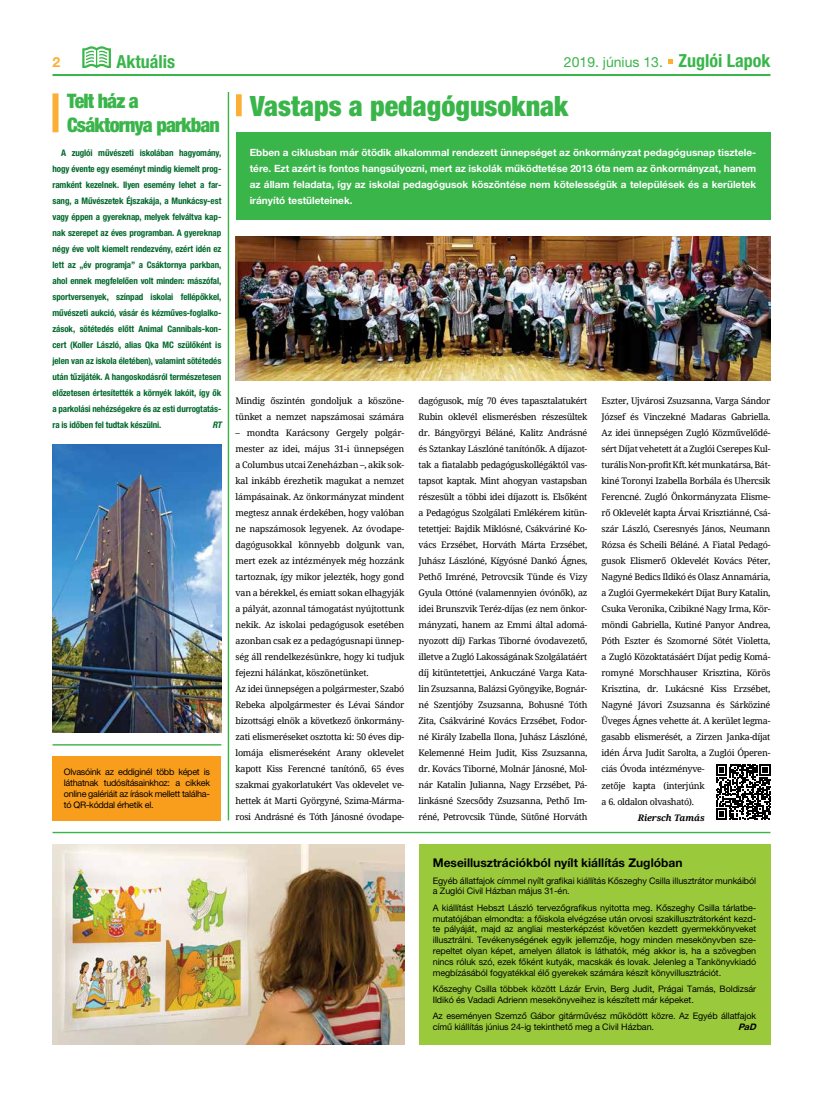
<style>
.page{position:relative;width:823px;height:1106px;background:#fff}
.page>*{position:absolute;margin:0;border:0;box-sizing:border-box;transform-origin:0 0}
.t1{font:900 condensed 28px "Helvetica Neue LT Pro";color:#39b54a}
.t2{font:900 condensed 20px/24px "Helvetica Neue LT Pro";letter-spacing:-.04em;color:#39b54a}
.t3{font:700 condensed 18px "Helvetica Neue LT Pro";color:#39b54a}
.t4{font:14px "Helvetica Neue LT Pro";color:#39b54a}
.t5{font:700 14px "Helvetica Neue LT Pro";color:#fbaf34}
.t6{font:700 12px "Helvetica Neue LT Pro";color:#000}
.t7{font:700 10px/16px "Helvetica Neue LT Pro";color:#fff;text-align:justify}
.t8{font:9px/16px "Noto Serif";letter-spacing:-.03em;color:#000}
.t9{font:9px/10.8px "Helvetica Neue LT Pro";letter-spacing:-.01em;color:#000}
.t10{font:700 condensed 9px/16px "Helvetica Neue LT Pro";letter-spacing:-.01em;color:#00682c;text-align:justify}
.t11{font:italic 700 9px "Noto Serif";letter-spacing:-.01em;color:#000}
.t12{font:italic 700 9px "Helvetica Neue LT Pro";color:#000}
.t13{font:italic 700 condensed 9px "Helvetica Neue LT Pro";color:#00682c}
.s1{font-weight:700;font-stretch:condensed;font-size:18px}
</style>
<div class="page">
<hr style="left:52px;top:74px;width:718px;height:2px;background:#39b54a">
<svg style="left:668px;top:60px;width:4px;height:4px"></svg>
<svg style="left:82px;top:46px;width:29px;height:22px"></svg>
<hr style="left:52px;top:831px;width:718px;height:2px;background:#39b54a">
<hr style="left:52px;top:744px;width:169px;height:1px;background:#39b54a">
<div style="left:52px;top:756px;width:169px;height:64px;background:#f99d1c"></div>
<div style="left:235px;top:132px;width:535px;height:88px;background:#39b54a"></div>
<div style="left:236px;top:94px;width:5px;height:22px;background:#fbaf34"></div>
<img style="left:235px;top:236px;width:535px;height:144px">
<div style="left:52px;top:93px;width:6px;height:39px;background:#fbaf34"></div>
<hr style="left:227px;top:92px;width:2px;height:728px;background:#39b54a">
<img style="left:52px;top:444px;width:169px;height:288px">
<img style="left:52px;top:844px;width:352px;height:200px">
<div style="left:418px;top:844px;width:352px;height:200px;background:#9aca3c"></div>
<svg style="left:716px;top:764px;width:54px;height:55px"></svg>
<h3 class="t5" style="left:52px;top:54px;width:9px">2</h3>
<h3 class="t3" style="left:116px;top:51px;width:60px">Aktuális</h3>
<h3 class="t4" style="left:563px;top:54px;width:208px">2019. június 13. <span class="s1">Zuglói Lapok</span></h3>
<h2 class="t2" style="left:67px;top:89px;width:154px">Telt ház a<br>Csáktornya parkban</h2>
<p class="t10" style="left:52px;top:145px;width:170px;text-indent:9px">A zuglói művészeti iskolában hagyomány, hogy évente egy eseményt mindig kiemelt prog&shy;ramként kezelnek. Ilyen esemény lehet a far&shy;sang, a Művészetek Éjszakája, a Munkácsy-est vagy éppen a gyereknap, melyek felváltva kap&shy;nak szerepet az éves programban. A gyereknap négy éve volt kiemelt rendezvény, ezért idén ez lett az „év programja” a Csáktornya parkban, ahol ennek megfelelően volt minden: mászófal, sportversenyek, színpad iskolai fellépőkkel, művészeti aukció, vásár és kézműves-foglalko&shy;zások, sötétedés előtt Animal Cannibals-kon&shy;cert (Koller László, alias Qka MC szülőként is jelen van az iskola életében), valamint sötétedés után tűzijáték. A hangoskodásról természetesen előzetesen értesítették a környék lakóit, így ők a parkolási nehézségekre és az esti durrogtatás&shy;ra is időben fel tudtak készülni.</p>
<p class="t13" style="left:212px;top:419px;width:10px">RT</p>
<p class="t9" style="left:64px;top:766px;width:147px;text-align:justify">Olvasóink az eddiginél több képet is láthatnak tudósításainkhoz: a cikkek online galériáit az írások mellett találha&shy;tó QR-kóddal érhetik el.</p>
<h1 class="t1" style="left:250px;top:89px;width:319px">Vastaps a pedagógusoknak</h1>
<p class="t7" style="left:249px;top:144px;width:508px">Ebben a ciklusban már ötödik alkalommal rendezett ünnepséget az önkormányzat pedagógusnap tisztele&shy;tére. Ezt azért is fontos hangsúlyozni, mert az iskolák működtetése 2013 óta nem az önkormányzat, hanem az állam feladata, így az iskolai pedagógusok köszöntése nem kötelességük a települések és a kerületek irányító testületeinek.</p>
<p class="t8" style="left:235px;top:392px;width:170px">Mindig őszintén gondoljuk a köszöne&shy;tünket a nemzet napszámosai számára</p>
<p class="t8" style="left:235px;top:424px;width:170px">– mondta Karácsony Gergely polgár&shy;mester az idei, május 31-i ünnepségen a Columbus utcai Zeneházban –, akik sok&shy;kal inkább érezhetik magukat a nemzet lámpásainak. Az önkormányzat mindent megtesz annak érdekében, hogy valóban ne napszámosok legyenek. Az óvodape&shy;dagógusokkal könnyebb dolgunk van, mert ezek az intézmények még hozzánk tartoznak, így mikor jelezték, hogy gond van a bérekkel, és emiatt sokan elhagyják a pályát, azonnal támogatást nyújtottunk nekik. Az iskolai pedagógusok esetében azonban csak ez a pedagógusnapi ünnep&shy;ség áll rendelkezésünkre, hogy ki tudjuk fejezni hálánkat, köszönetünket.<br>Az idei ünnepségen a polgármester, Szabó Rebeka alpolgármester és Lévai Sándor bizottsági elnök a következő önkormány&shy;zati elismeréseket osztotta ki: 50 éves dip&shy;lomája elismeréseként Arany oklevelet kapott Kiss Ferencné tanítónő, 65 éves szakmai gyakorlatukért Vas oklevelet ve&shy;hettek át Marti Györgyné, Szima-Márma&shy;rosi Andrásné és Tóth Jánosné óvodape-</p>
<p class="t8" style="left:418px;top:392px;width:170px;text-align:justify">dagógusok, míg 70 éves tapasztalatukért Rubin oklevél elismerésben részesültek dr. Bángyörgyi Béláné, Kalitz Andrásné és Sztankay Lászlóné tanítónők. A díjazot&shy;tak a fiatalabb pedagóguskollégáktól vas&shy;tapsot kaptak. Mint ahogyan vastapsban részesült a többi idei díjazott is. Elsőként a Pedagógus Szolgálati Emlékérem kitün&shy;tetettjei: Bajdik Miklósné, Csákváriné Ko&shy;vács Erzsébet, Horváth Márta Erzsébet, Juhász Lászlóné, Kígyósné Dankó Ágnes, Pethő Imréné, Petrovcsik Tünde és Vizy Gyula Ottóné (valamennyien óvónők), az idei Brunszvik Teréz-díjas (ez nem önkor&shy;mányzati, hanem az Emmi által adomá&shy;nyozott díj) Farkas Tiborné óvodavezető, illetve a Zugló Lakosságának Szolgálatáért díj kitüntetettjei, Ankuczáné Varga Kata&shy;lin Zsuzsanna, Balázsi Gyöngyike, Bognár&shy;né Szentjóby Zsuzsanna, Bohusné Tóth Zita, Csákváriné Kovács Erzsébet, Fodor&shy;né Király Izabella Ilona, Juhász Lászlóné, Kelemenné Heim Judit, Kiss Zsuzsanna, dr. Kovács Tiborné, Molnár Jánosné, Mol&shy;nár Katalin Julianna, Nagy Erzsébet, Pá&shy;linkásné Szecsődy Zsuzsanna, Pethő Im&shy;réné, Petrovcsik Tünde, Sütőné Horváth</p>
<p class="t8" style="left:601px;top:393px;width:170px">Eszter, Ujvárosi Zsuzsanna, Varga Sándor József és Vinczekné Madaras Gabriella.<br>Az idei ünnepségen Zugló Közművelődé&shy;sért Díjat vehetett át a Zuglói Cserepes Kul&shy;turális Non-profit Kft. két munkatársa, Bát&shy;kiné Toronyi Izabella Borbála és Uhercsik Ferencné. Zugló Önkormányzata Elisme&shy;rő Oklevelét kapta Árvai Krisztiánné, Csá&shy;szár László, Cseresnyés János, Neumann Rózsa és Scheili Béláné. A Fiatal Pedagó&shy;gusok Elismerő Oklevelét Kovács Péter, Nagyné Bedics Ildikó és Olasz Annamária, a Zuglói Gyermekekért Díjat Bury Katalin, Csuka Veronika, Czibikné Nagy Irma, Kör&shy;möndi Gabriella, Kutiné Panyor Andrea, Póth Eszter és Szomorné Sötét Violetta, a Zugló Közoktatásáért Díjat pedig Komá&shy;romyné Morschhauser Krisztina, Körös Krisztina, dr. Lukácsné Kiss Erzsébet, Nagyné Jávori Zsuzsanna és Sárköziné Üveges Ágnes vehette át. A kerület legma&shy;gasabb elismerését, a Zirzen Janka-díjat idén Árva Judit Sarolta, a Zuglói Óperen&shy;ciás Óvoda intézményve-<br>zetője kapta (interjúnk<br>a 6. oldalon olvasható).</p>
<p class="t11" style="left:637px;top:811px;width:68px">Riersch Tamás</p>
<h3 class="t6" style="left:432px;top:855px;width:251px">Meseillusztrációkból nyílt kiállítás Zuglóban</h3>
<p class="t9" style="left:432px;top:874px;width:325px">Egyéb állatfajok címmel nyílt grafikai kiállítás Kőszeghy Csilla illusztrátor munkáiból a Zuglói Civil Házban május 31-én.</p>
<p class="t9" style="left:432px;top:902px;width:325px;text-align:justify">A kiállítást Hebszt László tervezőgrafikus nyitotta meg. Kőszeghy Csilla tárlatbe&shy;mutatójában elmondta: a főiskola elvégzése után orvosi szakillusztrátorként kezd&shy;te pályáját, majd az angliai mesterképzést követően kezdett gyermekkönyveket illusztrálni. Tevékenységének egyik jellemzője, hogy minden mesekönyvben sze&shy;repeltet olyan képet, amelyen állatok is láthatók, még akkor is, ha a szövegben nincs róluk szó, ezek főként kutyák, macskák és lovak. Jelenleg a Tankönyvkiadó megbízásából fogyatékkal élő gyerekek számára készít könyvillusztrációt.</p>
<p class="t9" style="left:432px;top:983px;width:325px">Kőszeghy Csilla többek között Lázár Ervin, Berg Judit, Prágai Tamás, Boldizsár<br>Ildikó és Vadadi Adrienn mesekönyveihez is készített már képeket.</p>
<p class="t9" style="left:432px;top:1010px;width:325px">Az eseményen Szemző Gábor gitárművész működött közre. Az Egyéb állatfajok című kiállítás június 24-ig tekinthető meg a Civil Házban.</p>
<p class="t12" style="left:737px;top:1021px;width:22px">PaD</p>
</div>
